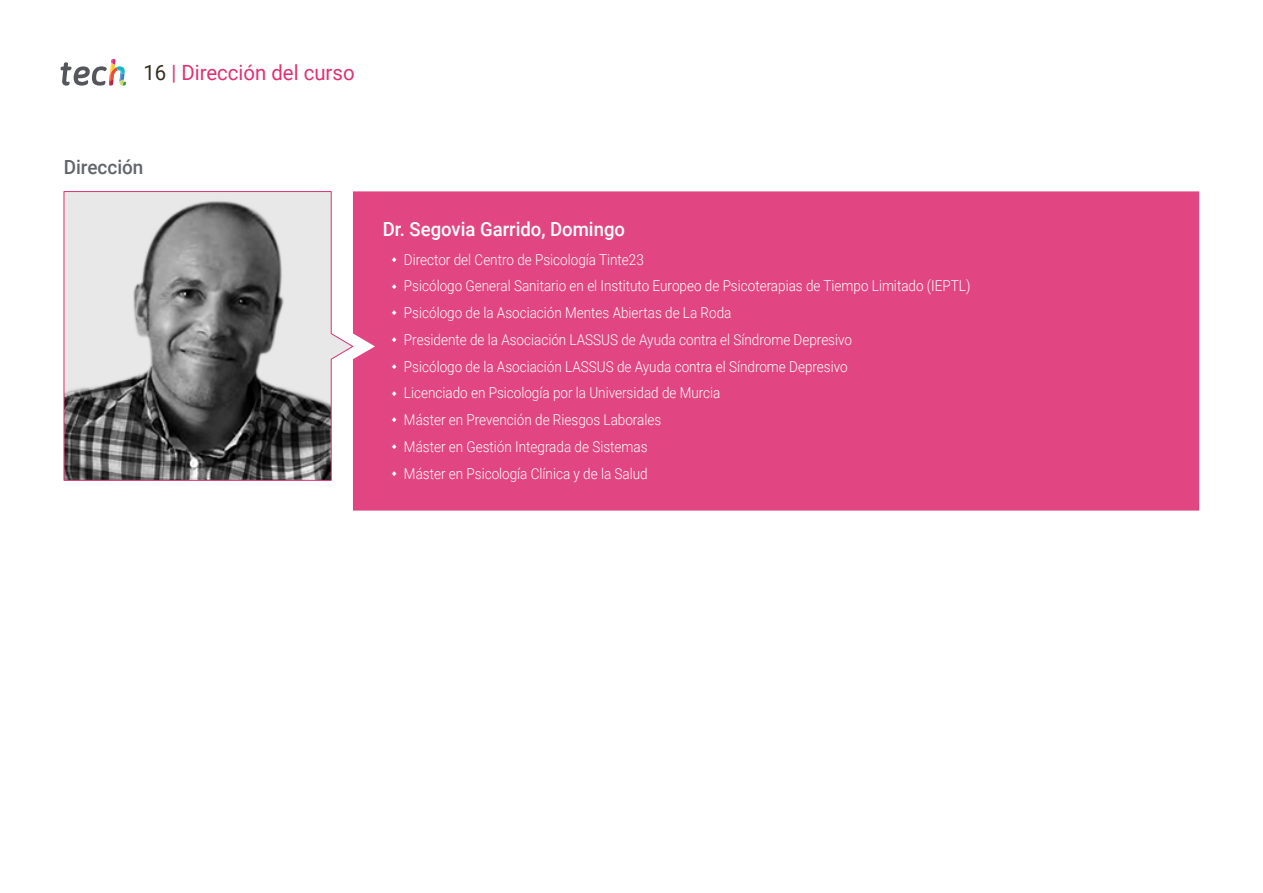
<style>
.page{position:relative;width:1263px;height:893px;background:#fff}
.page>*{position:absolute;margin:0;border:0;box-sizing:border-box;transform-origin:0 0}
.t1{font:21px "Roboto";color:#df3174}
.t2{font:500 19.5px "Roboto";color:#fff;scale:.95 1}
.t3{font:500 19.5px "Roboto";color:#61646a}
.t4{font:300 15px/26.7px "Roboto";color:#fff;scale:.9 1}
.s1{color:#312e20}
</style>
<div class="page">
<svg style="left:61px;top:59px;width:65px;height:27px"></svg>
<div style="left:353px;top:191px;width:846px;height:320px;background:#e24682"></div>
<svg style="left:64px;top:191px;width:289px;height:290px;background:#9a9899"></svg>
<svg style="left:392px;top:257px;width:5px;height:5px"></svg>
<svg style="left:392px;top:284px;width:5px;height:5px"></svg>
<svg style="left:392px;top:310px;width:5px;height:5px"></svg>
<svg style="left:392px;top:337px;width:5px;height:5px"></svg>
<svg style="left:392px;top:364px;width:5px;height:5px"></svg>
<svg style="left:392px;top:391px;width:5px;height:5px"></svg>
<svg style="left:392px;top:417px;width:5px;height:5px"></svg>
<svg style="left:392px;top:444px;width:5px;height:5px"></svg>
<svg style="left:392px;top:471px;width:5px;height:5px"></svg>
<h1 class="t1" style="left:144px;top:57px;width:213px"><span class="s1">16</span> | Dirección del curso</h1>
<h2 class="t3" style="left:64px;top:154px;width:81px">Dirección</h2>
<h2 class="t2" style="left:383px;top:215px;width:257px">Dr. Segovia Garrido, Domingo</h2>
<p class="t4" style="left:404px;top:245px;width:631px">Director del Centro de Psicología Tinte23<br>Psicólogo General Sanitario en el Instituto Europeo de Psicoterapias de Tiempo Limitado (IEPTL)<br>Psicólogo de la Asociación Mentes Abiertas de La Roda<br>Presidente de la Asociación LASSUS de Ayuda contra el Síndrome Depresivo<br>Psicólogo de la Asociación LASSUS de Ayuda contra el Síndrome Depresivo<br>Licenciado en Psicología por la Universidad de Murcia<br>Máster en Prevención de Riesgos Laborales<br>Máster en Gestión Integrada de Sistemas<br>Máster en Psicología Clínica y de la Salud</p>
</div>
